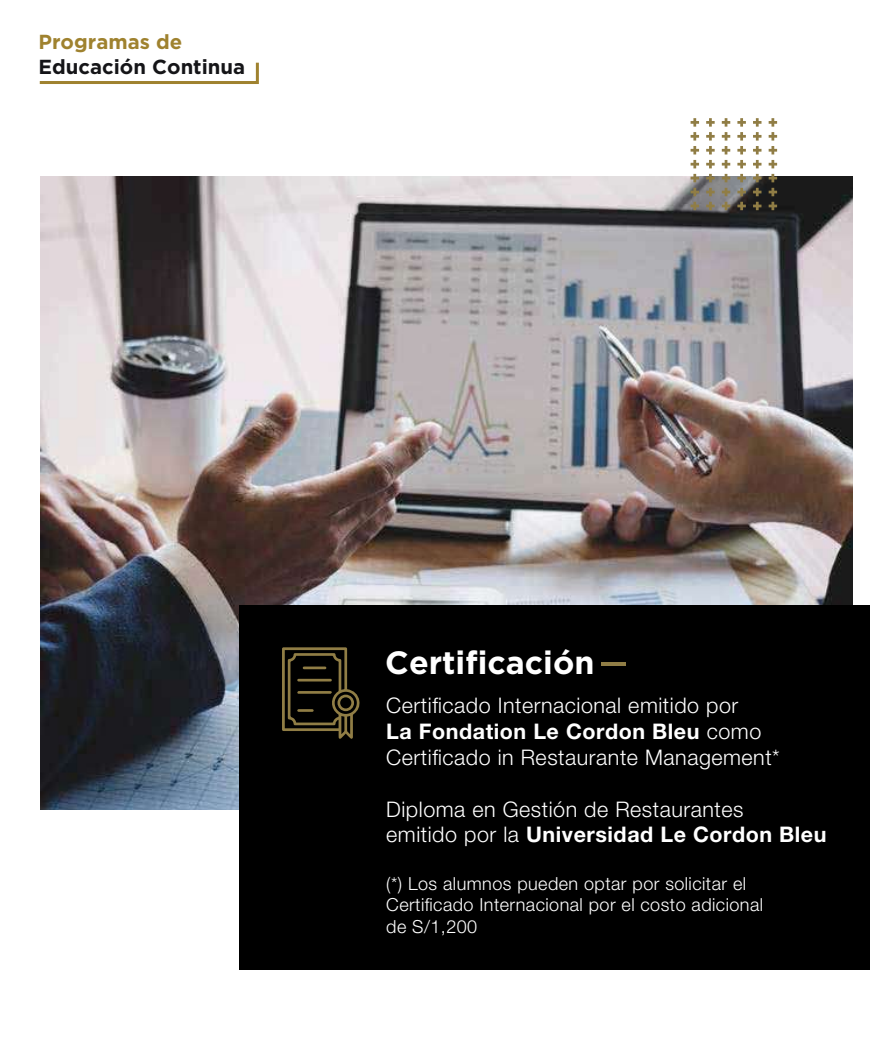
<style>
.page{position:relative;width:892px;height:1063px;background:#fff}
.page>*{position:absolute;margin:0;border:0;box-sizing:border-box;transform-origin:0 0}
.t1{font:700 32.25px "Gotham";color:#fff}
.t2{font:300 21.45px/25.8px "Helvetica Neue LT Std";letter-spacing:.025em;color:#fff}
.t3{font:700 21.45px "Helvetica Neue LT Std";color:#fff}
.t4{font:700 20.25px "Gotham";color:#151518}
.t5{font:700 20.25px "Gotham";color:#9f822f}
.t6{font:300 18px/21.6px "Helvetica Neue LT Std";letter-spacing:.025em;color:#fff}
.s1{font-weight:700}
</style>
<div class="page">
<img style="left:41px;top:176px;width:812px;height:634px">
<svg style="left:769px;top:118px;width:8px;height:36px"></svg>
<svg style="left:769px;top:160px;width:8px;height:8px"></svg>
<svg style="left:769px;top:174px;width:8px;height:8px"></svg>
<svg style="left:769px;top:188px;width:8px;height:8px"></svg>
<svg style="left:769px;top:202px;width:8px;height:8px"></svg>
<svg style="left:753px;top:118px;width:8px;height:36px"></svg>
<svg style="left:753px;top:160px;width:8px;height:8px"></svg>
<svg style="left:753px;top:174px;width:8px;height:8px"></svg>
<svg style="left:753px;top:188px;width:8px;height:8px"></svg>
<svg style="left:753px;top:202px;width:8px;height:8px"></svg>
<svg style="left:737px;top:118px;width:9px;height:36px"></svg>
<svg style="left:737px;top:160px;width:9px;height:8px"></svg>
<svg style="left:737px;top:174px;width:9px;height:8px"></svg>
<svg style="left:737px;top:188px;width:9px;height:8px"></svg>
<svg style="left:737px;top:202px;width:9px;height:8px"></svg>
<svg style="left:722px;top:118px;width:8px;height:36px"></svg>
<svg style="left:722px;top:160px;width:8px;height:8px"></svg>
<svg style="left:722px;top:174px;width:8px;height:8px"></svg>
<svg style="left:722px;top:188px;width:8px;height:8px"></svg>
<svg style="left:722px;top:202px;width:8px;height:8px"></svg>
<svg style="left:706px;top:118px;width:9px;height:36px"></svg>
<svg style="left:706px;top:160px;width:9px;height:8px"></svg>
<svg style="left:706px;top:174px;width:9px;height:8px"></svg>
<svg style="left:706px;top:188px;width:9px;height:8px"></svg>
<svg style="left:706px;top:202px;width:9px;height:8px"></svg>
<svg style="left:690px;top:118px;width:9px;height:36px"></svg>
<svg style="left:690px;top:160px;width:9px;height:8px"></svg>
<svg style="left:690px;top:174px;width:9px;height:8px"></svg>
<svg style="left:690px;top:188px;width:9px;height:8px"></svg>
<svg style="left:690px;top:202px;width:9px;height:8px"></svg>
<svg style="left:39px;top:62px;width:220px;height:22px"></svg>
<div style="left:239px;top:606px;width:631px;height:364px;background:#000"></div>
<hr style="left:602px;top:662px;width:24px;height:4px;background:#907d45">
<svg style="left:282px;top:647px;width:78px;height:92px"></svg>
<p class="t5" style="left:39px;top:30px;width:145px">Programas de</p>
<p class="t4" style="left:39px;top:55px;width:208px">Educación Continua</p>
<h1 class="t1" style="left:385px;top:644px;width:211px">Certificación</h1>
<p class="t2" style="left:386px;top:692px;width:395px">Certificado Internacional emitido por<br><span class="s1">La Fondation Le Cordon Bleu</span> como<br>Certificado in Restaurante Management*</p>
<p class="t2" style="left:386px;top:796px;width:442px">Diploma en Gestión de Restaurantes<br>emitido por la <span class="s1">Universidad Le Cordon Bleu</span></p>
<p class="t6" style="left:386px;top:872px;width:378px">(*) Los alumnos pueden optar por solicitar el<br>Certificado Internacional por el costo adicional de S/1,200</p>
<p class="t3" style="left:731px;top:865px;width:33px">leu</p>
</div>
